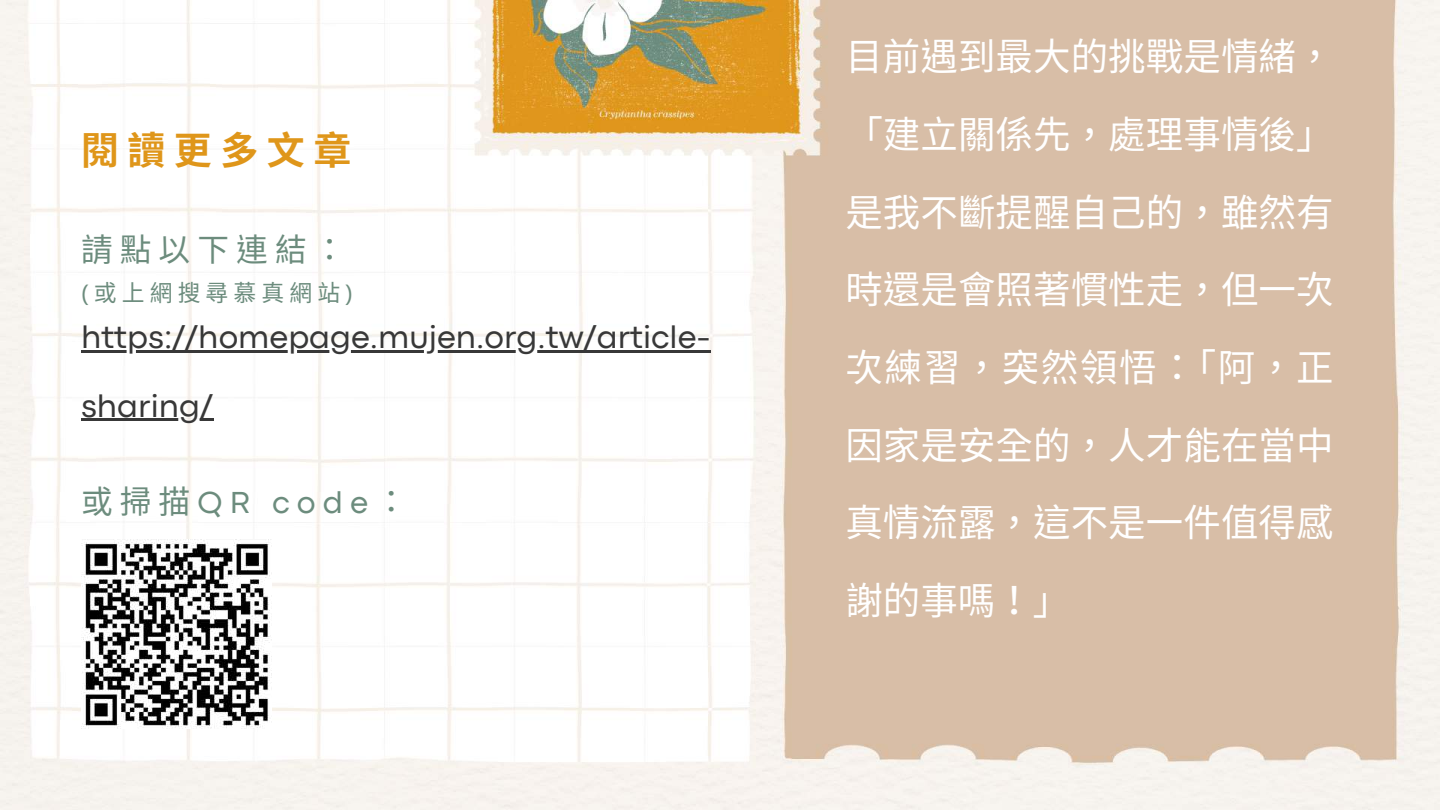
<style>
.page{position:relative;width:1440px;height:810px;background:#fff}
.page>*{position:absolute;margin:0;border:0;box-sizing:border-box;transform-origin:0 0}
.t1{font:700 38px "Noto Sans CJ Ksc";color:#df961a}
.t2{font:37.5px/77.7px "Noto Sans CJ Ksc";color:#fff}
.t3{font:32.9px/68.1px "Codec Pro";color:#383838}
.t4{font:31.7px "Codec Pro";letter-spacing:.225em;color:#6c8c7d}
.t5{font:31.7px "Noto Sans CJ Ksc";color:#6c8c7d}
.t6{font:22.8px "Noto Sans CJ Ksc";color:#6c8c7d}
.s1{font-family:"Codec Pro"}
.s2{font-family:"Noto Sans CJ Ksc"}
</style>
<div class="page">
<img style="left:0;top:0;width:1440px;height:810px">
<img style="left:81px;top:539px;width:191px;height:190px">
<hr style="left:81px;top:350px;width:630px;height:3px;background:#383838">
<hr style="left:81px;top:418px;width:132px;height:3px;background:#383838">
<p class="t1" style="left:81px;top:120px;width:272px">閱讀更多文章</p>
<p class="t5" style="left:81px;top:224px;width:239px">請點以下連結：</p>
<p class="t6" style="left:81px;top:275px;width:274px"><span class="s1">(</span>或上網搜尋慕真網站<span class="s1">)</span></p>
<p class="t3" style="left:81px;top:306px;width:631px">https://homepage.mujen.org.tw/article&shy;sharing/</p>
<p class="t4" style="left:81px;top:492px;width:301px"><span class="s2">或掃描</span>QR code<span class="s2">：</span></p>
<p class="t2" style="left:845px;top:16px;width:490px">目前遇到最大的挑戰是情緒，「建立關係先， 處理事情後」是我不斷提醒自己的， 雖然有時還是會照著慣性走， 但一次次練習， 突然領悟：「阿， 正因家是安全的， 人才能在當中真情流露， 這不是一件值得感謝的事嗎！ 」</p>
</div>
